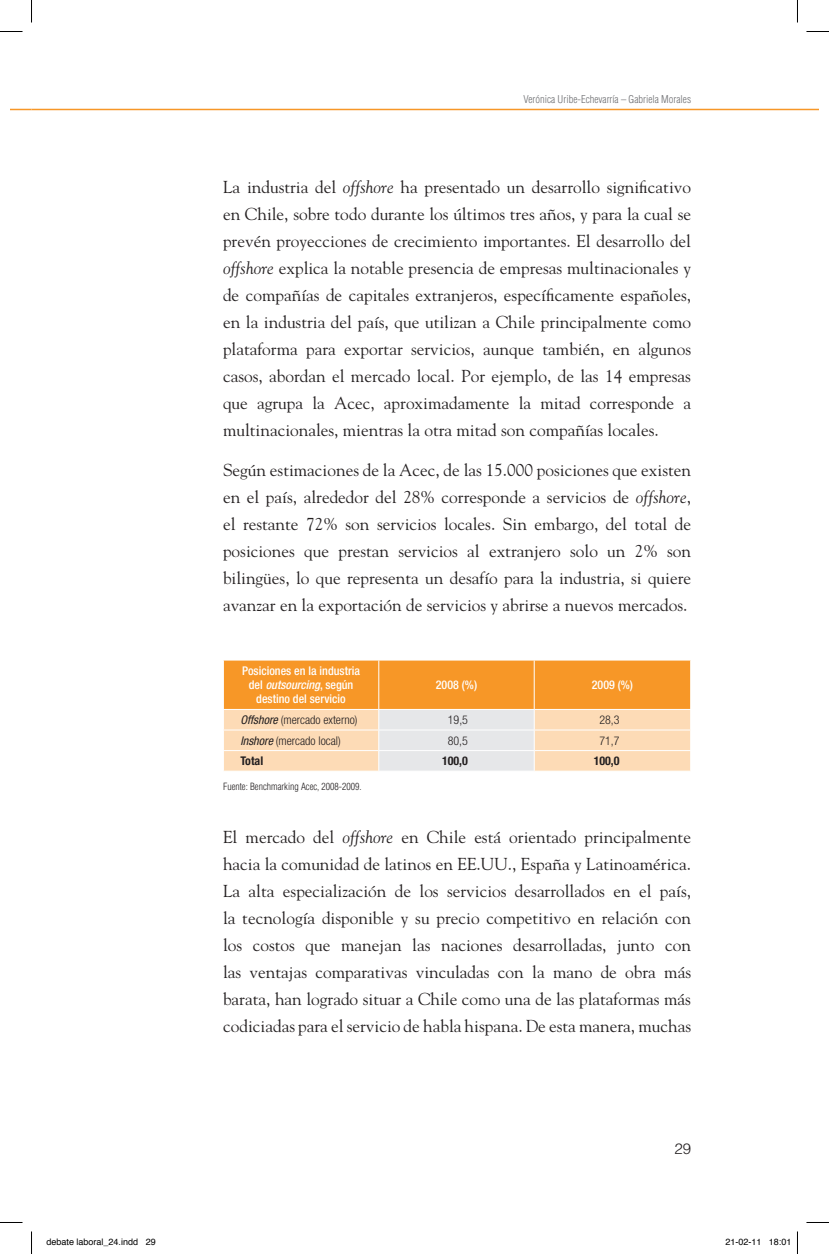
<style>
.page{position:relative;width:829px;height:1254px;background:#fff}
.page>*{position:absolute;margin:0;border:0;box-sizing:border-box;transform-origin:0 0}
.t1{font:17.25px/27px "Goudy Std";color:#231f20;text-align:justify}
.t2{font:300 15px "Helvetica LT Std";color:#231f20}
.t3{font:500 condensed 12px/14.4px "Helvetica Neue LT Std";color:#fff;text-align:center}
.t4{font:300 condensed 12px "Helvetica Neue LT Std";color:#231f20}
.t5{font:700 condensed 12px "Helvetica Neue LT Std";color:#231f20}
.t6{font:300 condensed 10.5px "Helvetica LT Std";color:#6c6d70}
.t7{font:300 condensed 9.75px "Helvetica LT Std";color:#231f20}
.t8{font:9px "Helvetica";color:#000}
.s1{font-style:italic}
.s2{font-weight:400;font-style:italic}
</style>
<div class="page">
<hr style="left:32px;top:109px;width:786px;height:1px;background:#f79727">
<svg style="left:10px;top:109px;width:22px;height:1px"></svg>
<svg style="left:223px;top:660px;width:468px;height:111px;background:#f6c287"></svg>
<svg style="left:0;top:31px;width:22px;height:1px"></svg>
<svg style="left:806px;top:31px;width:22px;height:1px"></svg>
<svg style="left:0;top:1222px;width:22px;height:1px"></svg>
<svg style="left:806px;top:1222px;width:22px;height:1px"></svg>
<svg style="left:31px;top:0;width:1px;height:23px"></svg>
<svg style="left:31px;top:1231px;width:1px;height:23px"></svg>
<svg style="left:797px;top:0;width:1px;height:23px"></svg>
<svg style="left:797px;top:1231px;width:1px;height:23px"></svg>
<p class="t6" style="left:523px;top:92px;width:169px">Verónica Uribe-Echevarría – Gabriela Morales</p>
<p class="t1" style="left:223px;top:173px;width:469px">La industria del <span class="s1">offshore</span> ha presentado un desarrollo significativo en Chile, sobre todo durante los últimos tres años, y para la cual se prevén proyecciones de crecimiento importantes. El desarrollo del <span class="s1">offshore</span> explica la notable presencia de empresas multinacionales y de compañías de capitales extranjeros, específicamente españoles, en la industria del país, que utilizan a Chile principalmente como plataforma para exportar servicios, aunque también, en algunos casos, abordan el mercado local. Por ejemplo, de las 14 empresas que agrupa la Acec, aproximadamente la mitad corresponde a multinacionales, mientras la otra mitad son compañías locales.</p>
<p class="t1" style="left:223px;top:456px;width:469px">Según estimaciones de la Acec, de las 15.000 posiciones que existen en el país, alrededor del 28% corresponde a servicios de <span class="s1">offshore</span>, el restante 72% son servicios locales. Sin embargo, del total de posiciones que prestan servicios al extranjero solo un 2% son bilingües, lo que representa un desafío para la industria, si quiere avanzar en la exportación de servicios y abrirse a nuevos mercados.</p>
<p class="t3" style="left:242px;top:663px;width:119px">Posiciones en la industria del <span class="s1">outsourcing</span>, según destino del servicio</p>
<p class="t3" style="left:436px;top:677px;width:43px">2008 (%)</p>
<p class="t3" style="left:591px;top:677px;width:43px">2009 (%)</p>
<p class="t4" style="left:240px;top:713px;width:119px"><span class="s2">Offshore</span> (mercado externo)</p>
<p class="t4" style="left:447px;top:713px;width:22px">19,5</p>
<p class="t4" style="left:599px;top:713px;width:22px">28,3</p>
<p class="t4" style="left:240px;top:733px;width:102px"><span class="s2">Inshore</span> (mercado local)</p>
<p class="t4" style="left:447px;top:733px;width:22px">80,5</p>
<p class="t4" style="left:599px;top:733px;width:22px">71,7</p>
<p class="t5" style="left:240px;top:753px;width:24px">Total</p>
<p class="t5" style="left:442px;top:753px;width:27px">100,0</p>
<p class="t5" style="left:593px;top:753px;width:27px">100,0</p>
<p class="t7" style="left:223px;top:780px;width:140px">Fuente: Benchmarking Acec, 2008-2009.</p>
<p class="t1" style="left:223px;top:823px;width:469px">El mercado del <span class="s1">offshore</span> en Chile está orientado principalmente hacia la comunidad de latinos en EE.UU., España y Latinoamérica.<br>La alta especialización de los servicios desarrollados en el país, la tecnología disponible y su precio competitivo en relación con los costos que manejan las naciones desarrolladas, junto con las ventajas comparativas vinculadas con la mano de obra más barata, han logrado situar a Chile como una de las plataformas más codiciadas para el servicio de habla hispana. De esta manera, muchas</p>
<p class="t2" style="left:674px;top:1139px;width:18px">29</p>
<p class="t8" style="left:46px;top:1234px;width:111px">debate laboral_24.indd 29</p>
<p class="t8" style="left:725px;top:1234px;width:68px">21-02-11 18:01</p>
</div>
